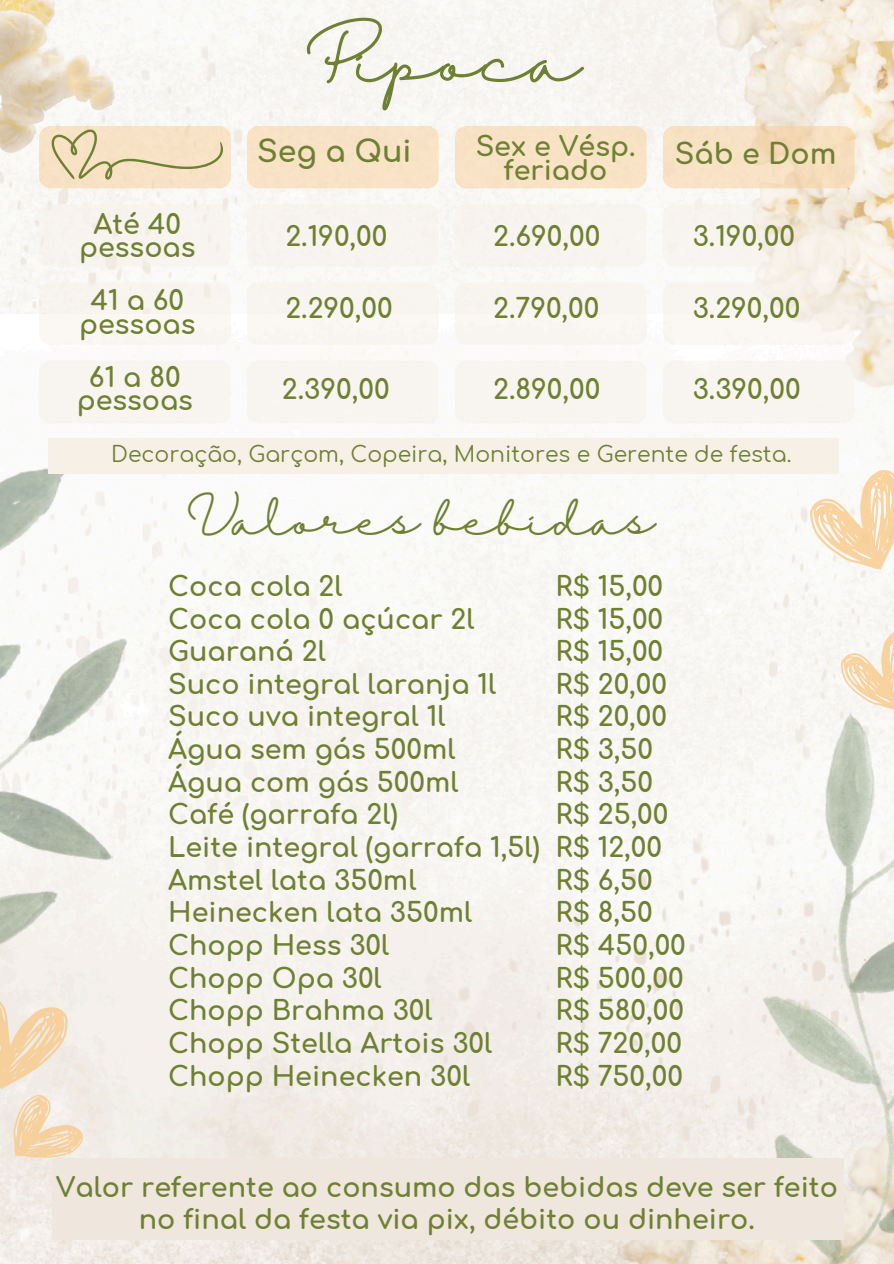
<style>
.page{position:relative;width:894px;height:1264px;background:#fff}
.page>*{position:absolute;margin:0;border:0;box-sizing:border-box;transform-origin:0 0}
.t1{font:60.75px "Halimun";color:#6e8032}
.t2{font:42px "Halimun";color:#6e8032}
.t3{font:700 30px "Comfortaa";color:#6e8032}
.t4{font:700 28.5px "Comfortaa";color:#6e8032}
.t5{font:700 27px/32.7px "Comfortaa";color:#6e8032;text-align:center}
.t6{font:21.9px "Comfortaa";color:#6e8032}
</style>
<div class="page">
<div style="left:0;top:0;width:514px;height:314px;background:#f9f7f5"></div>
<img style="left:0;top:334px;width:840px;height:929px">
<img style="left:0;top:428px;width:168px;height:755px">
<div style="left:48px;top:438px;width:789px;height:36px;background:#f6f0e7"></div>
<img style="left:514px;top:0;width:379px;height:670px">
<div style="left:39px;top:126px;width:192px;height:62px;background:#f8e2c5;border-radius:11px"></div>
<div style="left:247px;top:126px;width:191px;height:62px;background:#f8e2c5;border-radius:11px"></div>
<div style="left:455px;top:126px;width:191px;height:62px;background:#f8e2c5;border-radius:11px"></div>
<svg style="left:662px;top:126px;width:192px;height:62px;background:#f6dfbf"></svg>
<div style="left:39px;top:204px;width:192px;height:63px;background:#f8f5ee;border-radius:11px"></div>
<div style="left:247px;top:204px;width:191px;height:63px;background:#f8f5ee;border-radius:11px"></div>
<div style="left:455px;top:204px;width:191px;height:63px;background:#f8f5ee;border-radius:11px"></div>
<svg style="left:662px;top:204px;width:192px;height:63px;fill:#f7f2ec"></svg>
<div style="left:39px;top:282px;width:192px;height:63px;background:#f8f5f1;border-radius:11px"></div>
<div style="left:247px;top:282px;width:191px;height:63px;background:#f8f5f1;border-radius:11px"></div>
<div style="left:455px;top:282px;width:191px;height:63px;background:#f8f5f1;border-radius:11px"></div>
<div style="left:662px;top:282px;width:192px;height:63px;background:linear-gradient(to right,#fbf8f6,#f6f0e8);border-radius:11px"></div>
<div style="left:39px;top:361px;width:192px;height:62px;background:#f8f5f1;border-radius:11px"></div>
<div style="left:247px;top:361px;width:191px;height:62px;background:#f8f5f1;border-radius:11px"></div>
<div style="left:455px;top:361px;width:191px;height:62px;background:#f8f5f1;border-radius:11px"></div>
<div style="left:662px;top:361px;width:192px;height:62px;background:#f8f5f1;border-radius:11px"></div>
<img style="left:448px;top:1113px;width:249px;height:150px">
<img style="left:0;top:0;width:114px;height:152px">
<img style="left:697px;top:703px;width:196px;height:560px">
<svg style="left:52px;top:129px;width:171px;height:51px"></svg>
<svg style="left:840px;top:629px;width:53px;height:81px"></svg>
<svg style="left:809px;top:469px;width:84px;height:100px"></svg>
<div style="left:52px;top:1158px;width:791px;height:82px;background:#efe6dd"></div>
<svg style="left:0;top:967px;width:91px;height:215px;background:#f2e4d2"></svg>
<p class="t5" style="left:79px;top:213px;width:118px;line-height:23.7px">Até 40 pessoas</p>
<h5 class="t5" style="left:79px;top:290px;width:118px;line-height:23.7px">41 a 60 pessoas</h5>
<h3 class="t5" style="left:77px;top:366px;width:118px;line-height:23.7px">61 a 80 pessoas</h3>
<p class="t1" style="left:304px;top:26px;width:279px">Pipoca</p>
<p class="t3" style="left:257px;top:136px;width:156px">Seg a Qui</p>
<h1 class="t5" style="left:475px;top:136px;width:161px;line-height:23.7px">Sex e Vésp. feriado</h1>
<p class="t4" style="left:674px;top:139px;width:163px">Sáb e Dom</p>
<h5 class="t5" style="left:285px;top:220px;width:104px">2.190,00</h5>
<h5 class="t5" style="left:493px;top:220px;width:109px">2.690,00</h5>
<h3 class="t5" style="left:692px;top:220px;width:104px">3.190,00</h3>
<h5 class="t5" style="left:285px;top:293px;width:109px">2.290,00</h5>
<h5 class="t5" style="left:493px;top:293px;width:108px">2.790,00</h5>
<h5 class="t5" style="left:692px;top:293px;width:109px">3.290,00</h5>
<h5 class="t5" style="left:282px;top:374px;width:109px">2.390,00</h5>
<p class="t5" style="left:493px;top:374px;width:109px">2.890,00</p>
<h5 class="t5" style="left:692px;top:373px;width:109px">3.390,00</h5>
<h5 class="t6" style="left:111px;top:443px;width:681px">Decoração, Garçom, Copeira, Monitores e Gerente de festa.</h5>
<h5 class="t2" style="left:186px;top:495px;width:470px">Valores bebidas</h5>
<h5 class="t5" style="left:168px;top:571px;width:373px;text-align:left">Coca cola 2l<br>Coca cola 0 açúcar 2l<br>Guaraná 2l<br>Suco integral laranja 1l<br>Suco uva integral 1l<br>Água sem gás 500ml<br>Água com gás 500ml<br>Café (garrafa 2l)<br>Leite integral (garrafa 1,5l)<br>Amstel lata 350ml<br>Heinecken lata 350ml<br>Chopp Hess 30l<br>Chopp Opa 30l<br>Chopp Brahma 30l<br>Chopp Stella Artois 30l<br>Chopp Heinecken 30l</h5>
<h5 class="t5" style="left:555px;top:571px;width:132px;text-align:left">R$ 15,00<br>R$ 15,00<br>R$ 15,00<br>R$ 20,00<br>R$ 20,00<br>R$ 3,50<br>R$ 3,50<br>R$ 25,00<br>R$ 12,00<br>R$ 6,50<br>R$ 8,50<br>R$ 450,00<br>R$ 500,00<br>R$ 580,00<br>R$ 720,00<br>R$ 750,00</h5>
<p class="t5" style="left:56px;top:1172px;width:783px;line-height:31.5px">Valor referente ao consumo das bebidas deve ser feito no final da festa via pix, débito ou dinheiro.</p>
</div>
